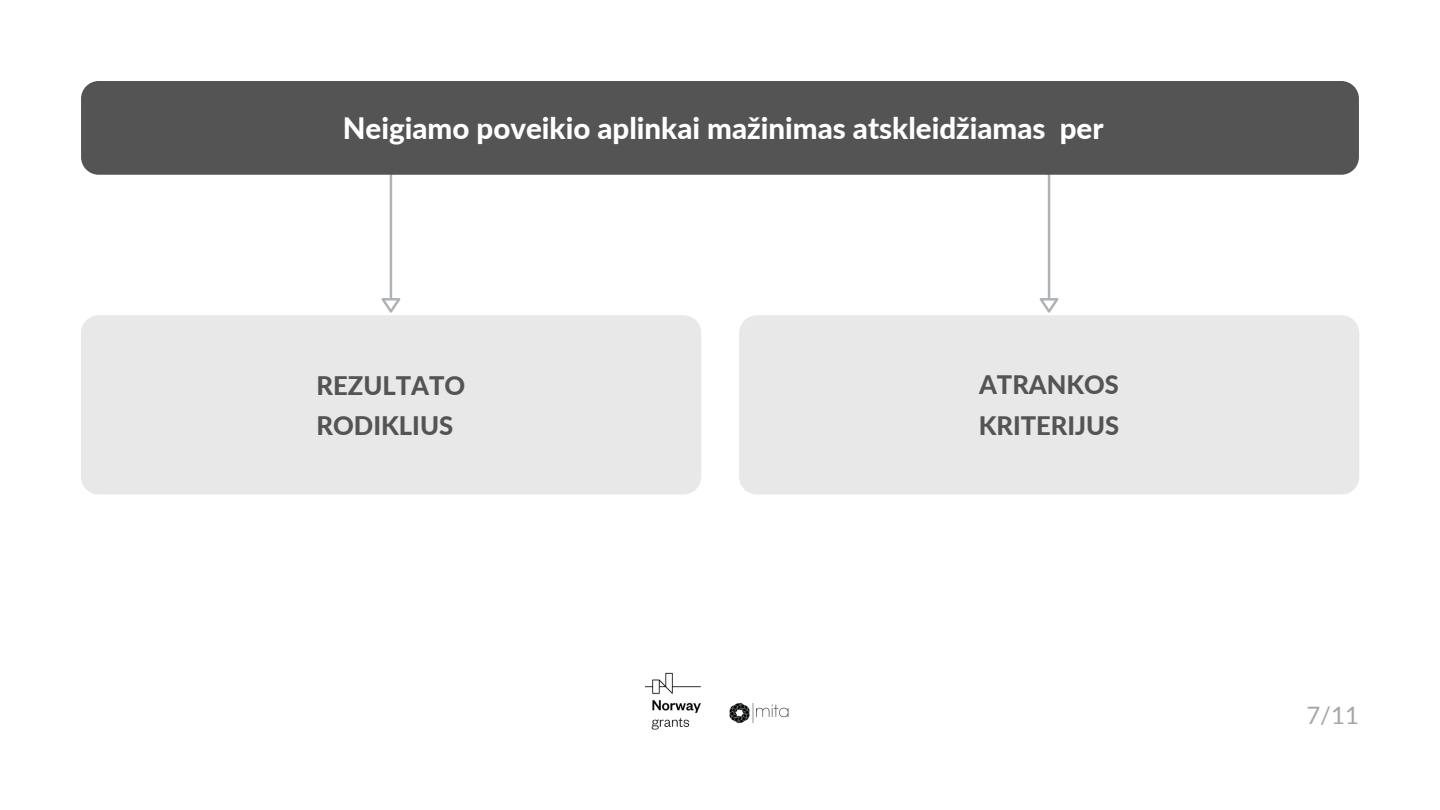
<style>
.page{position:relative;width:1440px;height:810px;background:#fff}
.page>*{position:absolute;margin:0;border:0;box-sizing:border-box;transform-origin:0 0}
.t1{font:800 29.5px "Lato";color:#fff}
.t2{font:800 25.6px/40.5px "Lato";color:#545454}
.t3{font:800 25.5px/40.5px "Lato";color:#545454}
.t4{font:24px "Lato";color:#a6a6a6}
</style>
<div class="page">
<div style="left:81px;top:315px;width:620px;height:180px;background:#e8e8e8;border-radius:18px"></div>
<img style="left:646px;top:672px;width:55px;height:57px">
<img style="left:729px;top:703px;width:60px;height:21px">
<svg style="left:381px;top:175px;width:19px;height:138px"></svg>
<div style="left:739px;top:315px;width:620px;height:180px;background:#e8e8e8;border-radius:18px"></div>
<svg style="left:1040px;top:175px;width:18px;height:138px"></svg>
<div style="left:81px;top:81px;width:1278px;height:94px;background:#545454;border-radius:18px"></div>
<p class="t1" style="left:343px;top:110px;width:762px">Neigiamo poveikio aplinkai mažinimas atskleidžiamas per</p>
<p class="t2" style="left:316px;top:364px;width:150px">REZULTATO<br>RODIKLIUS</p>
<p class="t3" style="left:979px;top:364px;width:142px">ATRANKOS<br>KRITERIJUS</p>
<p class="t4" style="left:1306px;top:700px;width:54px">7/11</p>
</div>
